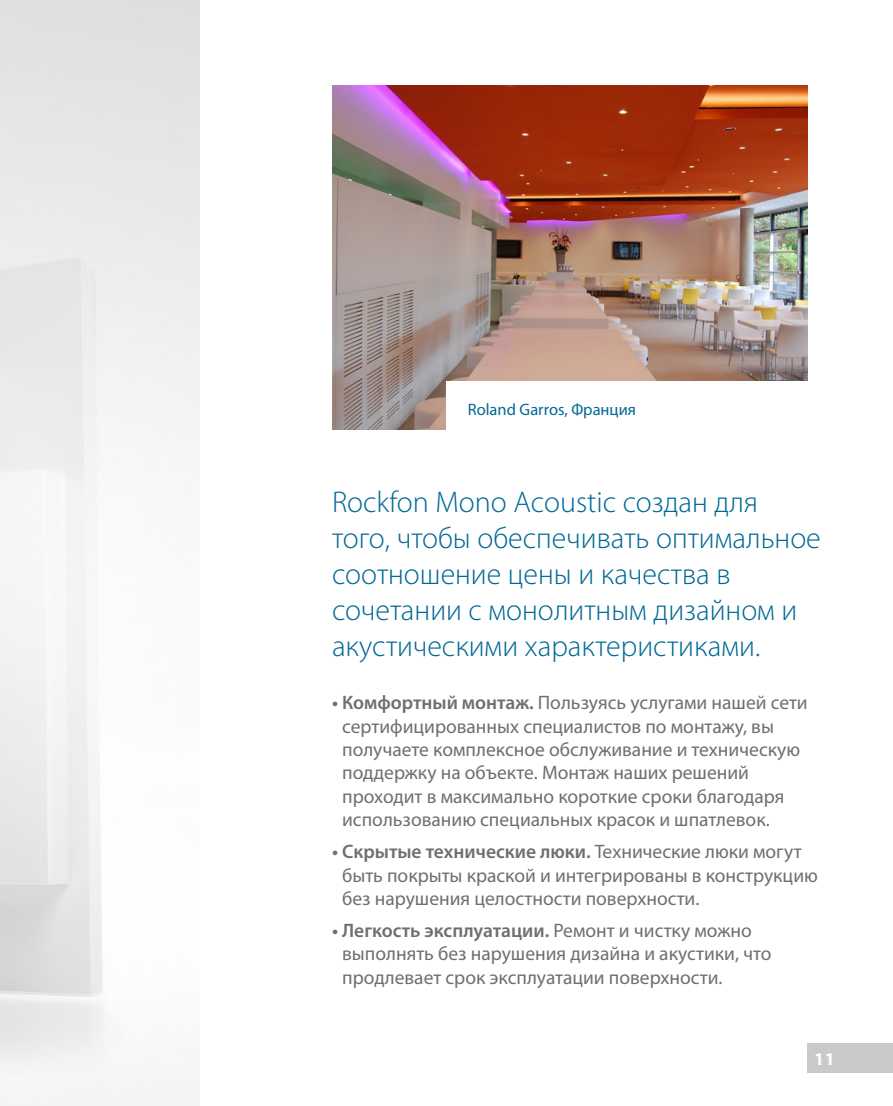
<style>
.page{position:relative;width:893px;height:1106px;background:#fff}
.page>*{position:absolute;margin:0;border:0;box-sizing:border-box;transform-origin:0 0}
.t1{font:300 30px/36px "Myriad Pro";color:#006893}
.t2{font:19.5px/23.4px "Myriad Pro";color:#6d6f71}
.t3{font:700 18px "Myriad Pro";color:#fff}
.t4{font:16.5px "Myriad Pro";color:#006893}
.s1{font-weight:600}
</style>
<div class="page">
<div style="left:808px;top:1043px;width:85px;height:30px;background:#c7c9cb"></div>
<img style="left:332px;top:85px;width:476px;height:344px">
<div style="left:446px;top:381px;width:366px;height:70px;background:#fff"></div>
<p class="t4" style="left:468px;top:399px;width:170px">Roland Garros, Франция</p>
<h1 class="t1" style="left:332px;top:483px;width:490px">Rockfon Mono Acoustic создан для того, чтобы обеспечивать оптимальное соотношение цены и качества в сочетании с монолитным дизайном и акустическими характеристиками.</h1>
<p class="t2" style="left:342px;top:690px;width:467px;text-indent:-10px"><span class="s1">• Комфортный монтаж.</span> Пользуясь услугами нашей сети сертифицированных специалистов по монтажу, вы получаете комплексное обслуживание и техническую поддержку на объекте. Монтаж наших решений проходит в максимально короткие сроки благодаря использованию специальных красок и шпатлевок.</p>
<p class="t2" style="left:342px;top:839px;width:477px;text-indent:-10px"><span class="s1">• Скрытые технические люки.</span> Технические люки могут быть покрыты краской и интегрированы в конструкцию без нарушения целостности поверхности.</p>
<p class="t2" style="left:342px;top:918px;width:431px;text-indent:-10px"><span class="s1">• Легкость эксплуатации.</span> Ремонт и чистку можно выполнять без нарушения дизайна и акустики, что продлевает срок эксплуатации поверхности.</p>
<p class="t3" style="left:814px;top:1047px;width:22px">11</p>
</div>
